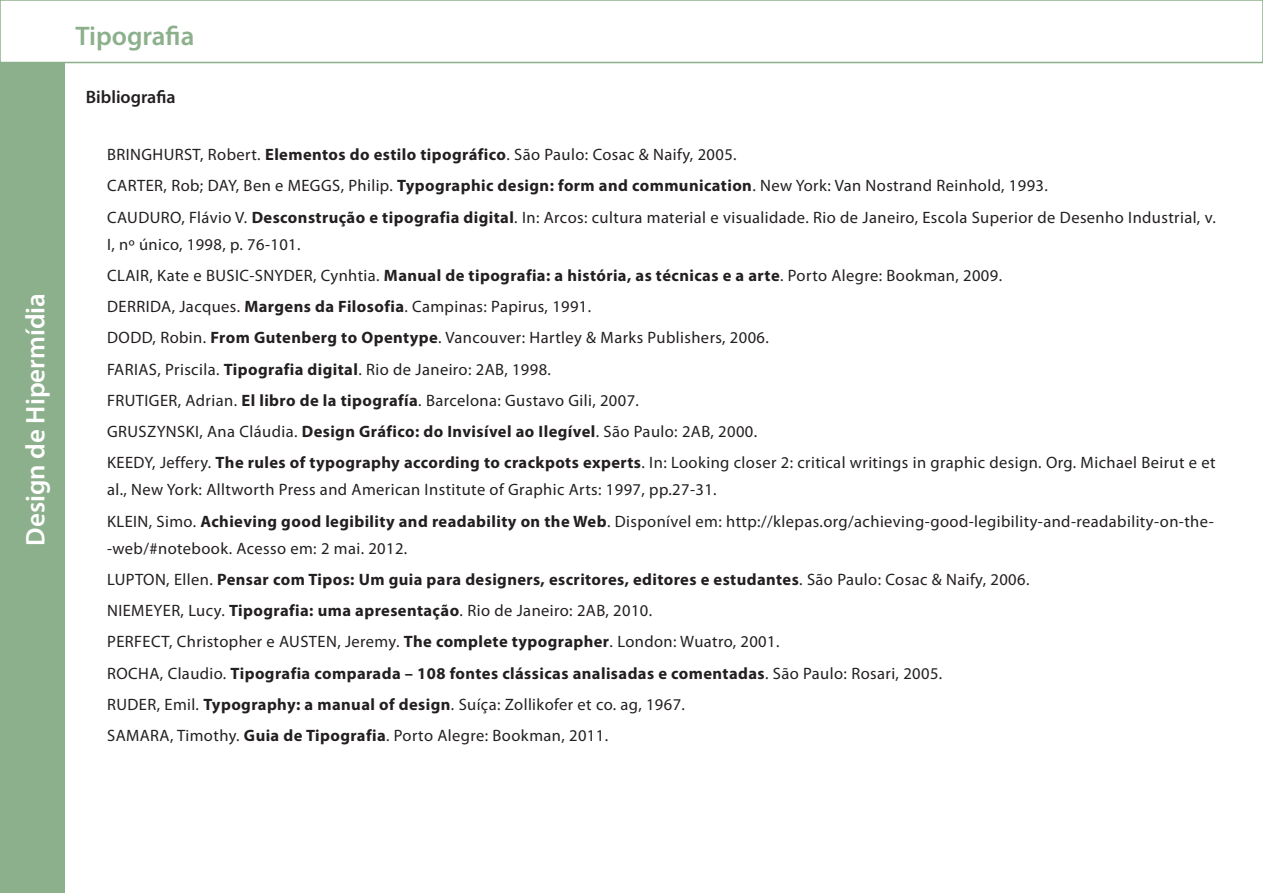
<style>
.page{position:relative;width:1263px;height:893px;background:#fff}
.page>*{position:absolute;margin:0;border:0;box-sizing:border-box;transform-origin:0 0}
.t1{font:600 27px "Myriad Pro";color:#fff}
.t2{font:600 27px "Myriad Pro";color:#8cb08c}
.t3{font:600 18px "Myriad Pro";color:#231f20}
.t4{font:16.5px/27px "Myriad Pro";letter-spacing:.025em;color:#231f20}
.t5{font:700 16.5px "Myriad Pro";letter-spacing:.025em;color:#231f20}
.s1{font-weight:700}
.s2{font-weight:400}
</style>
<div class="page">
<div style="left:0;top:54px;width:65px;height:839px;background:#8cb08c"></div>
<div style="left:0;top:0;width:1263px;height:63px;background:#fff"></div>
<div style="left:0;top:0;width:1263px;height:63px;border:2px solid #8cb08c"></div>
<p class="t1" style="left:18px;top:546px;width:254px;rotate:-90deg">Design de Hipermídia</p>
<p class="t2" style="left:76px;top:18px;width:120px">Tipografia</p>
<p class="t3" style="left:86px;top:85px;width:91px">Bibliografia</p>
<p class="t4" style="left:107px;top:141px;width:631px">BRINGHURST, Robert. <span class="s1">Elementos do estilo tipográfico</span>. São Paulo: Cosac &amp; Naify, 2005.</p>
<p class="t4" style="left:107px;top:172px;width:942px">CARTER, Rob; DAY, Ben e MEGGS, Philip. <span class="s1">Typographic design: form and communication</span>. New York: Van Nostrand Reinhold, 1993.</p>
<p class="t4" style="left:107px;top:203px;width:1110px">CAUDURO, Flávio V. <span class="s1">Desconstrução e tipografia digital</span>. In: Arcos: cultura material e visualidade. Rio de Janeiro, Escola Superior de Desenho Industrial, v.<br>I, nº único, 1998, p. 76-101.</p>
<p class="t4" style="left:107px;top:261px;width:896px">CLAIR, Kate e BUSIC-SNYDER, Cynhtia. <span class="s1">Manual de tipografia: a história, as técnicas e a arte</span>. Porto Alegre: Bookman, 2009.</p>
<p class="t4" style="left:107px;top:293px;width:486px">DERRIDA, Jacques. <span class="s1">Margens da Filosofia</span>. Campinas: Papirus, 1991.</p>
<p class="t4" style="left:107px;top:324px;width:663px">DODD, Robin. <span class="s1">From Gutenberg to Opentype</span>. Vancouver: Hartley &amp; Marks Publishers, 2006.</p>
<p class="t4" style="left:107px;top:355px;width:445px">FARIAS, Priscila. <span class="s1">Tipografia digital</span>. Rio de Janeiro: 2AB, 1998.</p>
<p class="t4" style="left:107px;top:386px;width:533px">FRUTIGER, Adrian. <span class="s1">El libro de la tipografía</span>. Barcelona: Gustavo Gili, 2007.</p>
<p class="t4" style="left:107px;top:418px;width:651px">GRUSZYNSKI, Ana Cláudia. <span class="s1">Design Gráfico: do Invisível ao Ilegível</span>. São Paulo: 2AB, 2000.</p>
<p class="t4" style="left:107px;top:449px;width:1110px">KEEDY, Jeffery. <span class="s1">The rules of typography according to crackpots experts</span>. In: Looking closer 2: critical writings in graphic design. Org. Michael Beirut e et al., New York: Alltworth Press and American Institute of Graphic Arts: 1997, pp.27-31.</p>
<p class="t4" style="left:107px;top:507px;width:1108px">KLEIN, Simo. <span class="s1">Achieving good legibility and readability on the Web</span>. Disponível em: http://klepas.org/achieving-good-legibility-and-readability-on-the--web/#notebook. Acesso em: 2 mai. 2012.</p>
<p class="t5" style="left:107px;top:568px;width:924px"><span class="s2">LUPTON, Ellen.</span> Pensar com Tipos: Um guia para designers, escritores, editores e estudantes<span class="s2">. São Paulo: Cosac &amp; Naify, 2006.</span></p>
<p class="t4" style="left:107px;top:597px;width:547px">NIEMEYER, Lucy. <span class="s1">Tipografia: uma apresentação</span>. Rio de Janeiro: 2AB, 2010.</p>
<p class="t4" style="left:107px;top:628px;width:674px">PERFECT, Christopher e AUSTEN, Jeremy. <span class="s1">The complete typographer</span>. London: Wuatro, 2001.</p>
<p class="t5" style="left:107px;top:662px;width:837px"><span class="s2">ROCHA, Claudio.</span> Tipografia comparada – 108 fontes clássicas analisadas e comentadas<span class="s2">. São Paulo: Rosari, 2005.</span></p>
<p class="t4" style="left:107px;top:691px;width:579px">RUDER, Emil. <span class="s1">Typography: a manual of design</span>. Suíça: Zollikofer et co. ag, 1967.</p>
<p class="t4" style="left:107px;top:722px;width:502px">SAMARA, Timothy. <span class="s1">Guia de Tipografia</span>. Porto Alegre: Bookman, 2011.</p>
</div>
